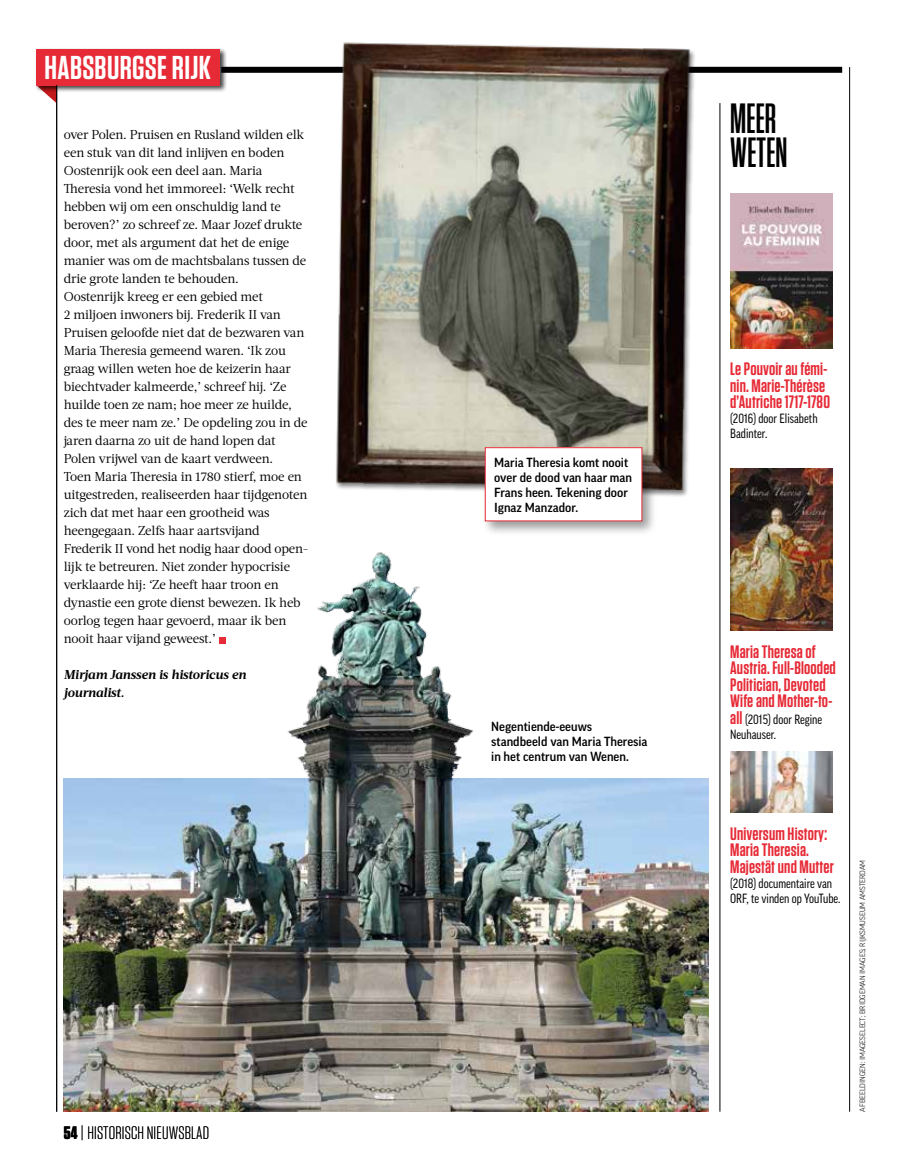
<style>
.page{position:relative;width:906px;height:1170px;background:#fff}
.page>*{position:absolute;margin:0;border:0;box-sizing:border-box;transform-origin:0 0}
.t1{font:600 42.3px/34.5px "Tungsten Condensed";letter-spacing:.005em;color:#000}
.t2{font:600 33px "Tungsten";letter-spacing:.01em;color:#fff}
.t3{font:600 18px/16.5px "Tungsten";letter-spacing:.01em;color:#e62a36}
.t4{font:300 18px "Tungsten";letter-spacing:.01em;color:#000}
.t5{font:12.9px/18px "Acta";letter-spacing:-.015em;color:#000}
.t6{font:12.9px/15px "Good Pro Cond News";color:#000}
.t7{font:italic 700 12.9px/18px "Acta";letter-spacing:-.01em;color:#000}
.t8{font:500 12.75px/15px "Good OT";color:#000}
.t9{font:300 7.5px "Good OT";letter-spacing:-.01em;color:#000}
.s1{font-weight:700}
.s2{font-family:"Tungsten";font-weight:600;font-size:18px;color:#e62a36}
</style>
<div class="page">
<svg style="left:45px;top:93px;width:11px;height:10px"></svg>
<div style="left:35px;top:47px;width:192px;height:46px;background:#000;opacity:.75"></div>
<div style="left:36px;top:49px;width:183px;height:36px;background:#e62a36"></div>
<hr style="left:56px;top:85px;width:1px;height:1026px;background:#000">
<hr style="left:849px;top:67px;width:1px;height:1044px;background:#000">
<div style="left:221px;top:67px;width:621px;height:6px;background:#000"></div>
<img style="left:278px;top:552px;width:222px;height:560px">
<img style="left:730px;top:193px;width:102px;height:155px">
<img style="left:730px;top:468px;width:102px;height:162px">
<img style="left:730px;top:751px;width:102px;height:61px">
<img style="left:64px;top:778px;width:645px;height:333px">
<img style="left:330px;top:42px;width:364px;height:448px">
<svg style="left:219px;top:637px;width:6px;height:6px"></svg>
<hr style="left:719px;top:103px;width:1px;height:1008px;background:#000">
<div style="left:482px;top:444px;width:175px;height:92px;background:#000;opacity:.4"></div>
<div style="left:485px;top:447px;width:157px;height:74px;background:#fff"></div>
<div style="left:485px;top:447px;width:157px;height:74px;border:1px solid #e62a36"></div>
<h2 class="t2" style="left:45px;top:50px;width:168px">HABSBURGSE RIJK</h2>
<p class="t5" style="left:64px;top:126px;width:246px">over Polen. Pruisen en Rusland wilden elk een stuk van dit land inlijven en boden Oostenrijk ook een deel aan. Maria Theresia vond het immoreel: ‘Welk recht hebben wij om een onschuldig land te beroven?’ zo schreef ze. Maar Jozef drukte door, met als argument dat het de enige manier was om de machtsbalans tussen de drie grote landen te behouden.<br>Oostenrijk kreeg er een gebied met<br>2 miljoen inwoners bij. Frederik II van Pruisen geloofde niet dat de bezwaren van Maria Theresia gemeend waren. ‘Ik zou graag willen weten hoe de keizerin haar biechtvader kalmeerde,’ schreef hij. ‘Ze huilde toen ze nam; hoe meer ze huilde, des te meer nam ze.’ De opdeling zou in de jaren daarna zo uit de hand lopen dat Polen vrijwel van de kaart verdween.<br>Toen Maria Theresia in 1780 stierf, moe en uitgestreden, realiseerden haar tijdgenoten zich dat met haar een grootheid was heengegaan. Zelfs haar aartsvijand Frederik II vond het nodig haar dood open&shy;lijk te betreuren. Niet zonder hypocrisie verklaarde hij: ‘Ze heeft haar troon en dynastie een grote dienst bewezen. Ik heb oorlog tegen haar gevoerd, maar ik ben nooit haar vijand geweest.’</p>
<p class="t7" style="left:64px;top:666px;width:184px">Mirjam Janssen is historicus en journalist.</p>
<h3 class="t4" style="left:64px;top:1123px;width:147px"><span class="s1">54</span>|HISTORISCH NIEUWSBLAD</h3>
<p class="t8" style="left:494px;top:455px;width:139px">Maria Theresia komt nooit over de dood van haar man<br>Frans heen. Tekening door<br>Ignaz Manzador.</p>
<p class="t8" style="left:491px;top:719px;width:158px">Negentiende-eeuws standbeeld van Maria Theresia in het centrum van Wenen.</p>
<h1 class="t1" style="left:730px;top:102px;width:59px">MEER<br>WETEN</h1>
<h3 class="t3" style="left:730px;top:361px;width:101px">Le Pouvoir au fémi&shy;nin. Marie-Thérèse d’Autriche 1717-1780</h3>
<p class="t6" style="left:730px;top:411px;width:89px">(2016) door Elisabeth<br>Badinter.</p>
<h3 class="t3" style="left:730px;top:643px;width:107px">Maria Theresa of<br>Austria. Full-Blooded<br>Politician, Devoted<br>Wife and Mother-to-</h3>
<p class="t6" style="left:730px;top:711px;width:93px"><span class="s2">all</span> (2015) door Regine<br>Neuhauser.</p>
<h3 class="t3" style="left:730px;top:825px;width:105px">Universum History:<br>Maria Theresia.<br>Majestät und Mutter</h3>
<p class="t6" style="left:730px;top:875px;width:112px">(2018) documentaire van<br>ORF, te vinden op YouTube.</p>
<p class="t9" style="left:858px;top:1111px;width:253px;rotate:-90deg">AFBEELDINGEN: IMAGESELECT; BRIDGEMAN IMAGES; RIJKSMUSEUM AMSTERDAM</p>
</div>
